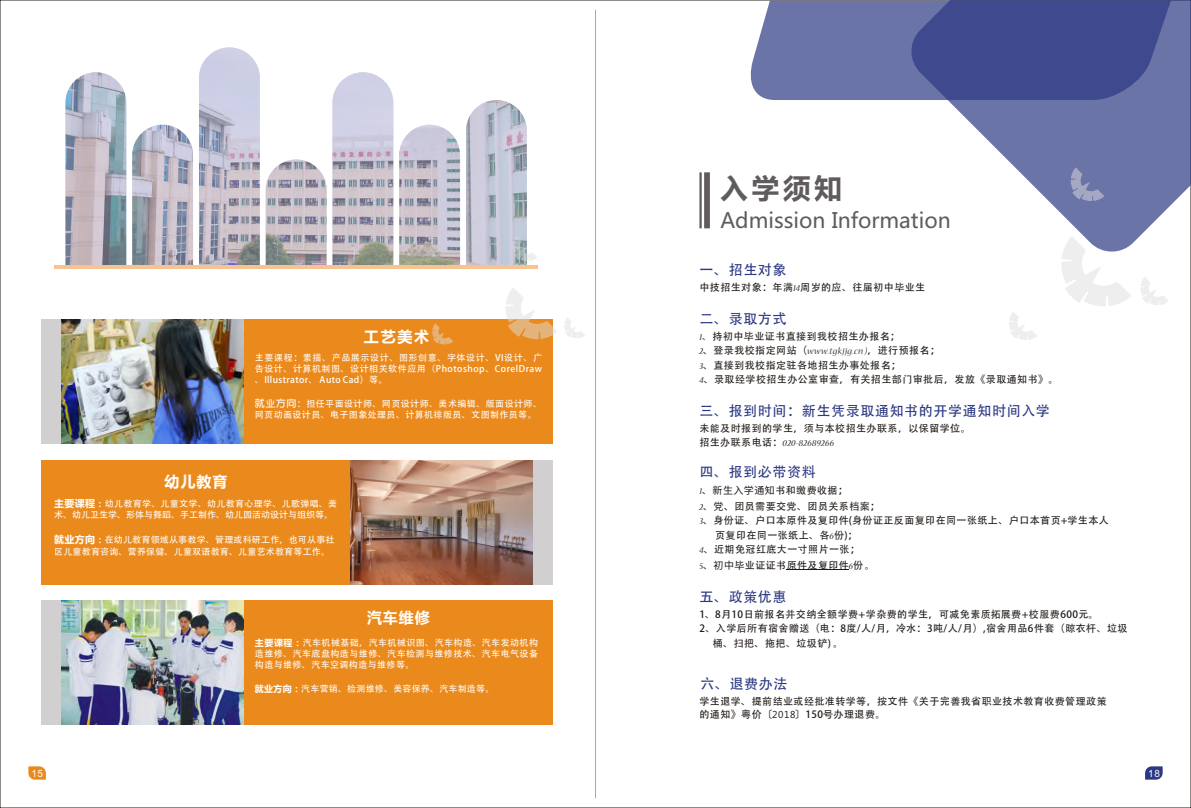
<style>
.page{position:relative;width:1191px;height:808px;background:#fff}
.page>*{position:absolute;margin:0;border:0;box-sizing:border-box;transform-origin:0 0}
.t1{font:700 27.5px "Microsoft Ya Hei";color:#615c5c}
.t2{font:21px "Microsoft Ya Hei";color:#615c5c}
.t3{font:700 15px "Microsoft Ya Hei";letter-spacing:.06em;color:#fff}
.t4{font:14px "Adobe Heiti Std";letter-spacing:.045em;color:#2b3882}
.t5{font:10px/14.4px "Adobe Heiti Std";letter-spacing:.045em;color:#1f1a17}
.t6{font:italic 10px "Nueva Std";letter-spacing:.03em;color:#1f1a17}
.t7{font:10px "Arial";color:#fff}
.t8{font:10px "Adobe Heiti Std";color:#2b3882}
.t9{font:9px/11.2px "Adobe Heiti Std";letter-spacing:.045em;color:#fff;text-align:justify}
.t10{font:9px/11.3px "Adobe Heiti Std";letter-spacing:.02em;color:#fff}
.t11{font:9px/11.3px "Adobe Heiti Std";color:#fff}
.s1{font-family:"Adobe Fan Heiti Std";font-weight:700;font-size:10px}
.s2{font-family:"Microsoft Ya Hei";font-weight:700;font-size:10px}
.s3{font-family:"Microsoft Ya Hei";font-weight:700}
.s4{font-family:"Nueva Std";font-style:italic}
.s5{font-family:"Nueva Std";font-style:italic;color:#383330}
.s6{font-family:"Adobe Heiti Std";font-style:normal}
.s7{font-family:"Source Han Sans CN"}
.s8{font-family:"Microsoft Phags Pa"}
</style>
<div class="page">
<div style="left:243px;top:320px;width:310px;height:124px;background:#eb8a1c"></div>
<div style="left:41px;top:320px;width:20px;height:124px;background:#d1cfcf"></div>
<img style="left:61px;top:320px;width:182px;height:124px">
<div style="left:41px;top:460px;width:309px;height:124px;background:#eb8a1c"></div>
<div style="left:533px;top:460px;width:20px;height:124px;background:#d1cfcf"></div>
<img style="left:350px;top:460px;width:183px;height:124px">
<div style="left:243px;top:600px;width:310px;height:124px;background:#eb8a1c"></div>
<div style="left:41px;top:600px;width:20px;height:124px;background:#d1cfcf"></div>
<img style="left:61px;top:600px;width:182px;height:124px">
<svg style="left:28px;top:766px;width:18px;height:14px"></svg>
<img style="left:65px;top:47px;width:396px;height:218px">
<img style="left:466px;top:100px;width:61px;height:165px">
<hr style="left:55px;top:265px;width:483px;height:4px;background:#f5c491">
<hr style="left:595px;top:10px;width:1px;height:788px;background:#aba8a8">
<svg style="left:505px;top:288px;width:52px;height:51px"></svg>
<svg style="left:512px;top:236px;width:25px;height:25px"></svg>
<svg style="left:432px;top:323px;width:21px;height:21px"></svg>
<svg style="left:564px;top:318px;width:21px;height:20px"></svg>
<div style="left:750px;top:1px;width:158px;height:99px;background:#6b74a7"></div>
<svg style="left:908px;top:0;width:283px;height:254px"></svg>
<hr style="left:786px;top:570px;width:63px;height:1px;background:#1f1a17">
<svg style="left:1145px;top:766px;width:17px;height:14px"></svg>
<svg style="left:699px;top:172px;width:11px;height:56px"></svg>
<svg style="left:1061px;top:236px;width:70px;height:70px"></svg>
<svg style="left:1070px;top:167px;width:34px;height:34px"></svg>
<svg style="left:1009px;top:312px;width:28px;height:28px"></svg>
<svg style="left:1141px;top:277px;width:27px;height:28px"></svg>
<h3 class="t3" style="left:165px;top:474px;width:64px">幼儿教育</h3>
<h3 class="t3" style="left:364px;top:330px;width:67px">工艺美术</h3>
<p class="t9" style="left:255px;top:352px;width:289px">主要课程：素描、产品展示设计、图形创意、字体设计、VI设计、广告设计、计算机制图、设计相关软件应用（Photoshop、CorelDraw、Illustrator、 Auto Cad）等。</p>
<p class="t9" style="left:255px;top:398px;width:289px;line-height:11.5px"><span class="s1">就业方向</span>：担任平面设计师、网页设计师、美术编辑、版面设计师、网页动画设计员、电子图象处理员、计算机排版员、文图制作员等。</p>
<p class="t11" style="left:54px;top:498px;width:284px"><span class="s2">主要课程</span><span class="s3">：</span>幼儿教育学、儿童文学、幼儿教育心理学、儿歌弹唱、美术、幼儿卫生学、形体与舞蹈、手工制作、幼儿园活动设计与组织等。</p>
<p class="t10" style="left:54px;top:534px;width:282px"><span class="s2">就业方向</span><span class="s3">：</span>在幼儿教育领域从事教学、管理或科研工作，也可从事社区儿童教育咨询、营养保健、儿童双语教育、儿童艺术教育等工作。</p>
<h3 class="t3" style="left:367px;top:611px;width:64px">汽车维修</h3>
<p class="t9" style="left:255px;top:636px;width:284px"><span class="s3">主要课程：</span>汽车机械基础，汽车机械识图、汽车构造、汽车发动机构造维修、汽车底盘构造与维修、汽车检测与维修技术、汽车电气设备构造与维修、汽车空调构造与维修等。</p>
<p class="t10" style="left:255px;top:683px;width:241px"><span class="s3">就业方向：</span>汽车营销、检测维修、美容保养、汽车制造等。</p>
<p class="t7" style="left:31px;top:769px;width:13px">15</p>
<h1 class="t1" style="left:720px;top:176px;width:123px">入学须知</h1>
<h2 class="t2" style="left:720px;top:211px;width:232px">Admission Information</h2>
<h3 class="t4" style="left:699px;top:263px;width:89px">一、招生对象</h3>
<h3 class="t4" style="left:699px;top:312px;width:89px">二、录取方式</h3>
<p class="t8" style="left:702px;top:331px;width:11px">、</p>
<p class="t5" style="left:699px;top:280px;width:227px">中技招生对象：年满<span class="s4">14</span>周岁的应、往届初中毕业生</p>
<p class="t5" style="left:699px;top:329px;width:361px"><span class="s4">1</span> 持初中毕业证书直接到我校招生办报名；<br><span class="s4">2</span>、登录我校指定网站（<span class="s5">www.tgkjjg.cn</span><span class="s4">)</span>，进行预报名；<br><span class="s4">3</span>、直接到我校指定驻各地招生办事处报名；<br><span class="s4">4</span>、录取经学校招生办公室审查，有关招生部门审批后，发放《录取通知书》。</p>
<p class="t5" style="left:699px;top:421px;width:273px">未能及时报到的学生，须与本校招生办联系，以保留学位。</p>
<p class="t6" style="left:699px;top:440px;width:136px"><span class="s6">招生办联系电话：</span>020-82689266</p>
<p class="t5" style="left:699px;top:482px;width:182px;line-height:15.9px"><span class="s4">1</span>、<span class="s7">新生入学通知</span>书和缴费收据；<br><span class="s4">2</span>、<span class="s7">党、</span>团员需要交党、团员关系档案；</p>
<p class="t5" style="left:699px;top:513px;width:411px"><span class="s4">3</span>、身份证、户口本原件及复印件(身份证正反面复印在同一张纸上、户口本首页+学生本人</p>
<p class="t5" style="left:715px;top:528px;width:144px">页复印在同一张纸上、各<span class="s4">6</span>份)；</p>
<p class="t5" style="left:699px;top:542px;width:162px"><span class="s4">4</span>、近期免冠红底大一寸照片一张；</p>
<p class="t5" style="left:699px;top:558px;width:177px"><span class="s4">5</span>、<span class="s7">初中</span>毕业证证书原件及复印件<span class="s4">6</span>份。</p>
<p class="t5" style="left:699px;top:607px;width:400px">1、8月10日前报名并交纳全额学费+学杂费的学生，可减免素质拓展费+校服费600元。</p>
<p class="t5" style="left:699px;top:621px;width:430px">2、入学后所有宿舍赠送（电：8度/人/月，冷水：3吨/人/月）,宿舍用品6件套（晾衣杆、垃圾</p>
<p class="t5" style="left:713px;top:635px;width:132px">桶、扫把、拖把、垃圾铲) 。</p>
<h3 class="t4" style="left:699px;top:404px;width:352px">三、报到时间：新生凭录取通知书的开学通知时间入学</h3>
<h3 class="t4" style="left:699px;top:464px;width:118px">四、报到必带资料</h3>
<h3 class="t4" style="left:699px;top:590px;width:89px">五、政策优惠</h3>
<h3 class="t4" style="left:700px;top:677px;width:89px">六、退费办法</h3>
<p class="t5" style="left:699px;top:694px;width:409px;line-height:13.3px">学生退学、提前结业或经批准转学等，按文件《关于完善我省职业技术教育收费管理政策的通知》粤价〔<span class="s8">2018</span>〕150号办理退费。</p>
<p class="t7" style="left:1148px;top:769px;width:13px">18</p>
</div>
